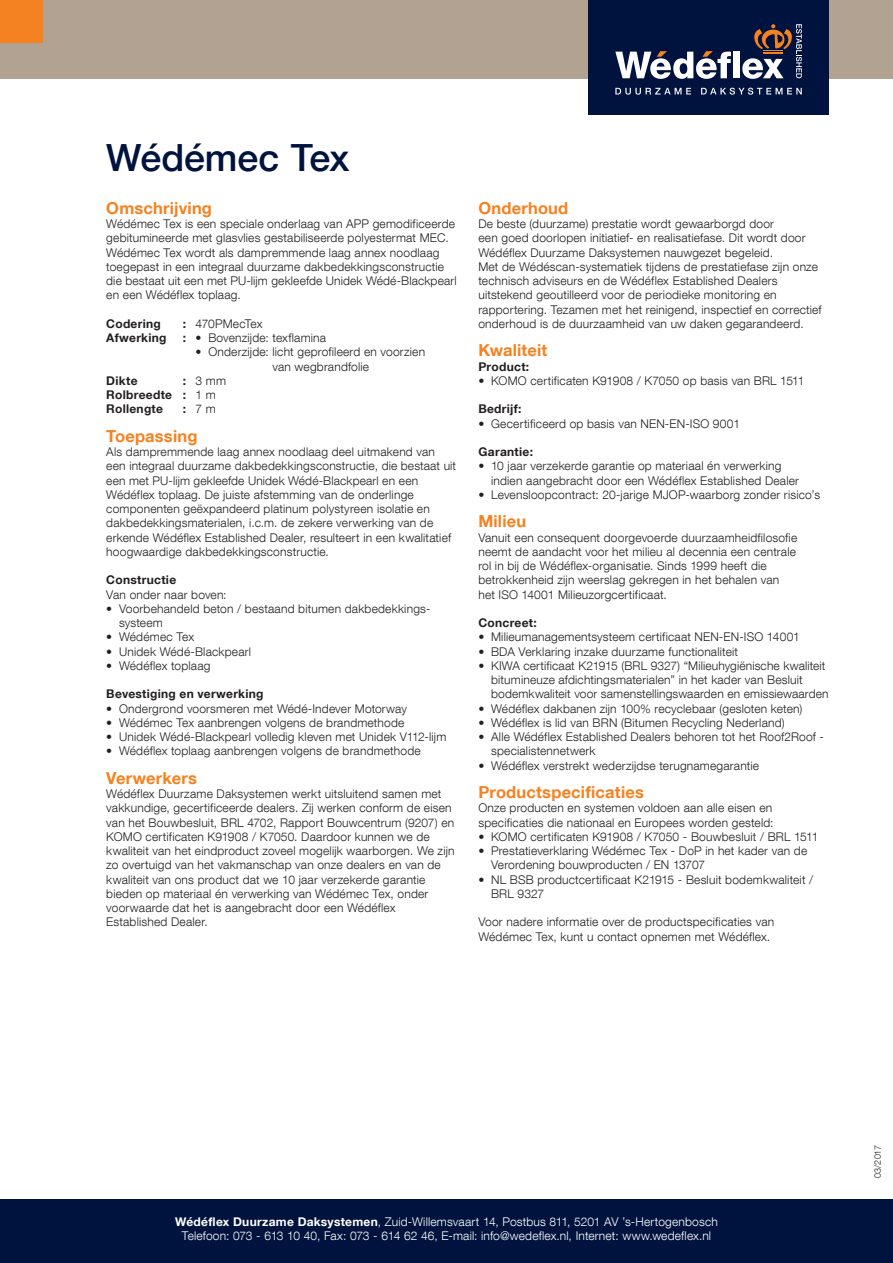
<style>
.page{position:relative;width:893px;height:1263px;background:#fff}
.page>*{position:absolute;margin:0;border:0;box-sizing:border-box;transform-origin:0 0}
.Productkop{font:500 37.5px "Helvetica Neue LT Com";letter-spacing:-.005em;color:#00133e}
.tussenkop{font:700 16.5px "Helvetica Neue LT Com";letter-spacing:.01em;color:#f58220}
.body{font:300 12px/14.2px "Helvetica Neue LT Com";letter-spacing:.015em;color:#231f20}
.t1{font:300 12px/14.2px "Helvetica Neue LT Com";letter-spacing:.015em;color:#fff;text-align:center}
.body-2{font:700 12px "Helvetica Neue LT Com";letter-spacing:.025em;color:#231f20}
.body-3{font:300 9px "Helvetica Neue LT Com";color:#231f20}
.s1{font-weight:700}
.s2{font-weight:300}
</style>
<div class="page">
<div style="left:0;top:0;width:893px;height:79px;background:#b2a291"></div>
<div style="left:0;top:0;width:43px;height:43px;background:#f58220"></div>
<div style="left:588px;top:0;width:241px;height:115px;background:#00133e"></div>
<svg style="left:615px;top:88px;width:76px;height:7px"></svg>
<svg style="left:701px;top:88px;width:101px;height:7px"></svg>
<div style="left:733px;top:52px;width:7px;height:26px;background:#fff"></div>
<svg style="left:742px;top:24px;width:60px;height:55px"></svg>
<svg style="left:615px;top:51px;width:116px;height:28px"></svg>
<div style="left:0;top:1199px;width:893px;height:64px;background:#00133e"></div>
<p class="Productkop" style="left:106px;top:135px;width:245px">Wédémec Tex</p>
<p class="tussenkop" style="left:106px;top:197px;width:107px">Omschrijving</p>
<p class="body" style="left:106px;top:216px;width:352px">Wédémec Tex is een speciale onderlaag van APP gemodificeerde gebitumineerde met glasvlies gestabiliseerde polyestermat MEC.<br>Wédémec Tex wordt als dampremmende laag annex noodlaag toegepast in een integraal duurzame dakbedekkingsconstructie die bestaat uit een met PU-lijm gekleefde Unidek Wédé-Blackpearl en een Wédéflex toplaag.</p>
<p class="body-2" style="left:106px;top:316px;width:56px">Codering</p>
<p class="body" style="left:183px;top:316px;width:81px"><span class="s1">:</span> 470PMecTex</p>
<p class="body-2" style="left:106px;top:330px;width:62px">Afwerking</p>
<p class="body" style="left:183px;top:330px;width:145px"><span class="s1">:</span> • Bovenzijde: texflamina</p>
<p class="body" style="left:272px;top:345px;width:154px;text-indent:-77px">• Onderzijde: licht geprofileerd en voorzien van wegbrandfolie</p>
<p class="body-2" style="left:106px;top:373px;width:33px">Dikte</p>
<p class="body" style="left:183px;top:373px;width:45px"><span class="s1">:</span> 3 mm</p>
<p class="body-2" style="left:106px;top:387px;width:111px">Rolbreedte : <span class="s2">1 m</span></p>
<p class="body-2" style="left:106px;top:401px;width:58px">Rollengte</p>
<p class="body" style="left:183px;top:402px;width:35px"><span class="s1">:</span> 7 m</p>
<p class="tussenkop" style="left:106px;top:425px;width:93px">Toepassing</p>
<p class="body" style="left:106px;top:444px;width:351px">Als dampremmende laag annex noodlaag deel uitmakend van een integraal duurzame dakbedekkingsconstructie, die bestaat uit een met PU-lijm gekleefde Unidek Wédé-Blackpearl en een Wédéflex toplaag. De juiste afstemming van de onderlinge componenten geëxpandeerd platinum polystyreen isolatie en dakbedekkingsmaterialen, i.c.m. de zekere verwerking van de erkende Wédéflex Established Dealer, resulteert in een kwalitatief hoogwaardige dakbedekkingsconstructie.</p>
<p class="body-2" style="left:106px;top:572px;width:71px">Constructie</p>
<p class="body" style="left:106px;top:587px;width:122px">Van onder naar boven:</p>
<p class="body" style="left:119px;top:601px;width:313px;text-indent:-13px">• Voorbehandeld beton / bestaand bitumen dakbedekkings&shy;systeem</p>
<p class="body" style="left:106px;top:630px;width:89px">• Wédémec Tex</p>
<p class="body" style="left:106px;top:644px;width:146px">• Unidek Wédé-Blackpearl</p>
<p class="body" style="left:106px;top:658px;width:106px">• Wédéflex toplaag</p>
<p class="body-2" style="left:106px;top:686px;width:159px">Bevestiging en verwerking</p>
<p class="body" style="left:106px;top:701px;width:302px">• Ondergrond voorsmeren met Wédé-Indever Motorway</p>
<p class="body" style="left:106px;top:715px;width:300px">• Wédémec Tex aanbrengen volgens de brandmethode</p>
<p class="body" style="left:106px;top:729px;width:342px">• Unidek Wédé-Blackpearl volledig kleven met Unidek V112-lijm</p>
<p class="body" style="left:106px;top:744px;width:316px">• Wédéflex toplaag aanbrengen volgens de brandmethode</p>
<p class="tussenkop" style="left:106px;top:767px;width:92px">Verwerkers</p>
<p class="body" style="left:106px;top:786px;width:350px">Wédéflex Duurzame Daksystemen werkt uitsluitend samen met vakkundige, gecertificeerde dealers. Zij werken conform de eisen van het Bouwbesluit, BRL 4702, Rapport Bouwcentrum (9207) en KOMO certificaten K91908 / K7050. Daardoor kunnen we de kwaliteit van het eindproduct zoveel mogelijk waarborgen. We zijn zo overtuigd van het vakmanschap van onze dealers en van de kwaliteit van ons product dat we 10 jaar verzekerde garantie bieden op materiaal én verwerking van Wédémec Tex, onder voorwaarde dat het is aangebracht door een Wédéflex Established Dealer.</p>
<p class="tussenkop" style="left:478px;top:197px;width:91px">Onderhoud</p>
<p class="body" style="left:478px;top:216px;width:345px">De beste (duurzame) prestatie wordt gewaarborgd door<br>een goed doorlopen initiatief- en realisatiefase. Dit wordt door Wédéflex Duurzame Daksystemen nauwgezet begeleid.<br>Met de Wédéscan-systematiek tijdens de prestatiefase zijn onze technisch adviseurs en de Wédéflex Established Dealers uitstekend geoutilleerd voor de periodieke monitoring en rapportering. Tezamen met het reinigend, inspectief en correctief onderhoud is de duurzaamheid van uw daken gegarandeerd.</p>
<p class="tussenkop" style="left:478px;top:340px;width:71px">Kwaliteit</p>
<p class="body-2" style="left:478px;top:359px;width:52px">Product:</p>
<p class="body" style="left:478px;top:373px;width:328px">• KOMO certificaten K91908 / K7050 op basis van BRL 1511</p>
<p class="body-2" style="left:478px;top:401px;width:45px">Bedrijf:</p>
<p class="body" style="left:478px;top:416px;width:263px">• Gecertificeerd op basis van NEN-EN-ISO 9001</p>
<p class="body-2" style="left:478px;top:444px;width:56px">Garantie:</p>
<p class="body" style="left:478px;top:459px;width:305px">• 10 jaar verzekerde garantie op materiaal én verwerking</p>
<p class="body" style="left:491px;top:473px;width:309px">indien aangebracht door een Wédéflex Established Dealer</p>
<p class="body" style="left:478px;top:487px;width:343px">• Levensloopcontract: 20-jarige MJOP-waarborg zonder risico’s</p>
<p class="tussenkop" style="left:478px;top:511px;width:49px">Milieu</p>
<p class="body" style="left:478px;top:530px;width:320px">Vanuit een consequent doorgevoerde duurzaamheidfilosofie neemt de aandacht voor het milieu al decennia een centrale rol in bij de Wédéflex-organisatie. Sinds 1999 heeft die betrokkenheid zijn weerslag gekregen in het behalen van het ISO 14001 Milieuzorgcertificaat.</p>
<p class="body-2" style="left:478px;top:615px;width:60px">Concreet:</p>
<p class="body" style="left:478px;top:630px;width:323px">• Milieumanagementsysteem certificaat NEN-EN-ISO 14001</p>
<p class="body" style="left:478px;top:644px;width:261px">• BDA Verklaring inzake duurzame functionaliteit</p>
<p class="body" style="left:491px;top:658px;width:339px;text-indent:-13px">• KIWA certificaat K21915 (BRL 9327) “Milieuhygiënische kwaliteit bitumineuze afdichtingsmaterialen” in het kader van Besluit bodemkwaliteit voor samenstellingswaarden en emissiewaarden</p>
<p class="body" style="left:478px;top:701px;width:325px">• Wédéflex dakbanen zijn 100% recyclebaar (gesloten keten)</p>
<p class="body" style="left:478px;top:715px;width:308px">• Wédéflex is lid van BRN (Bitumen Recycling Nederland)</p>
<p class="body" style="left:478px;top:729px;width:347px">• Alle Wédéflex Established Dealers behoren tot het Roof2Roof -</p>
<p class="body" style="left:491px;top:744px;width:106px">specialistennetwerk</p>
<p class="body" style="left:478px;top:758px;width:282px">• Wédéflex verstrekt wederzijdse terugnamegarantie</p>
<p class="tussenkop" style="left:478px;top:782px;width:167px">Productspecificaties</p>
<p class="body" style="left:478px;top:801px;width:297px">Onze producten en systemen voldoen aan alle eisen en specificaties die nationaal en Europees worden gesteld:</p>
<p class="body" style="left:478px;top:829px;width:341px">• KOMO certificaten K91908 / K7050 - Bouwbesluit / BRL 1511</p>
<p class="body" style="left:491px;top:843px;width:318px;text-indent:-13px">• Prestatieverklaring Wédémec Tex - DoP in het kader van de<br>Verordening bouwproducten / EN 13707</p>
<p class="body" style="left:491px;top:872px;width:324px;text-indent:-13px">• NL BSB productcertificaat K21915 - Besluit bodemkwaliteit /<br>BRL 9327</p>
<p class="body" style="left:478px;top:915px;width:297px">Voor nadere informatie over de productspecificaties van<br>Wédémec Tex, kunt u contact opnemen met Wédéflex.</p>
<p class="t1" style="left:175px;top:1214px;width:544px"><span class="s1">Wédéflex Duurzame Daksystemen</span>, Zuid-Willemsvaart 14, Postbus 811, 5201 AV ’s-Hertogenbosch<br>Telefoon: 073 - 613 10 40, Fax: 073 - 614 62 46, E-mail: info@wedeflex.nl, Internet: www.wedeflex.nl</p>
<p class="body-3" style="left:872px;top:1178px;width:34px;rotate:-90deg">03/2017</p>
</div>
